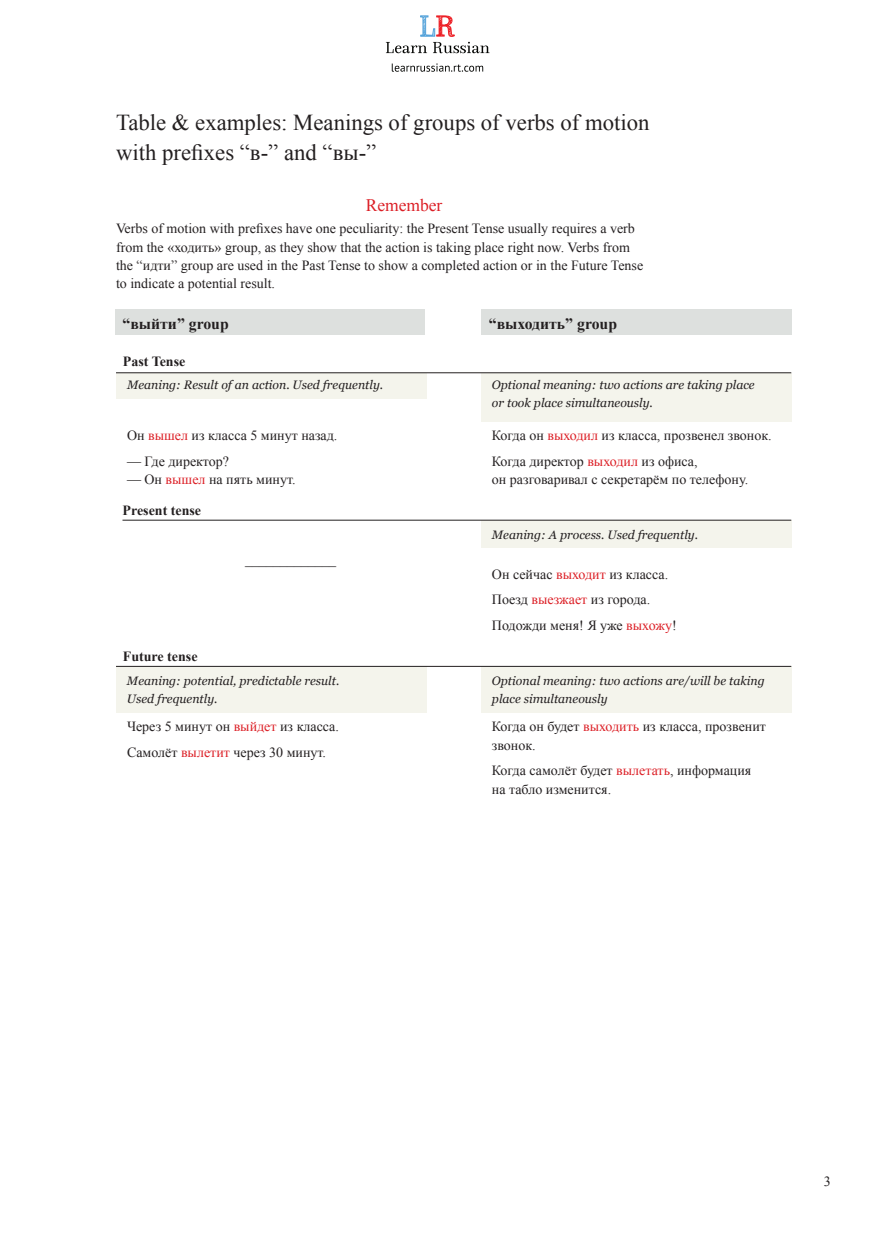
<style>
.page{position:relative;width:875px;height:1236px;background:#fff}
.page>*{position:absolute;margin:0;border:0;box-sizing:border-box;transform-origin:0 0}
.t1{font:22.75px/29.8px "Times New Roman";color:#231f20}
.t2{font:17.5px "Times New Roman";color:#dc1f26}
.t3{font:700 15.75px "Times New Roman";color:#231f20}
.t4{font:14px/18.4px "Times New Roman";color:#231f20}
.t5{font:700 14px "Times New Roman";color:#231f20}
.t6{font:italic 12.25px/18.4px "Georgia";color:#231f20}
.s1{color:#dc1f26}
</style>
<div class="page">
<svg style="left:386px;top:16px;width:103px;height:37px"></svg>
<svg style="left:392px;top:63px;width:91px;height:9px"></svg>
<div style="left:116px;top:373px;width:310px;height:25px;background:#f4f4ec"></div>
<div style="left:116px;top:666px;width:310px;height:46px;background:#f4f4ec"></div>
<div style="left:481px;top:373px;width:310px;height:48px;background:#f4f4ec"></div>
<div style="left:481px;top:520px;width:310px;height:28px;background:#f4f4ec"></div>
<div style="left:481px;top:666px;width:310px;height:46px;background:#f4f4ec"></div>
<div style="left:116px;top:310px;width:309px;height:25px;background:#dde0de"></div>
<div style="left:481px;top:310px;width:310px;height:25px;background:#dde0de"></div>
<hr style="left:116px;top:372px;width:675px;height:1px;background:#231f20">
<hr style="left:116px;top:666px;width:675px;height:1px;background:#231f20">
<hr style="left:122px;top:520px;width:669px;height:1px;background:#231f20">
<h1 class="t1" style="left:116px;top:107px;width:535px">Table &amp; examples: Meanings of groups of verbs of motion with prefixes “в-” and “вы-”</h1>
<p class="t2" style="left:366px;top:194px;width:78px">Remember</p>
<p class="t4" style="left:116px;top:219px;width:529px">Verbs of motion with prefixes have one peculiarity: the Present Tense usually requires a verb from the «ходить» group, as they show that the action is taking place right now. Verbs from the “идти” group are used in the Past Tense to show a completed action or in the Future Tense to indicate a potential result.</p>
<p class="t3" style="left:122px;top:312px;width:108px">“выйти” group</p>
<p class="t3" style="left:489px;top:312px;width:130px">“выходить” group</p>
<p class="t5" style="left:123px;top:352px;width:64px">Past Tense</p>
<p class="t6" style="left:127px;top:375px;width:258px">Meaning: Result of an action. Used frequently.</p>
<p class="t4" style="left:127px;top:426px;width:212px">Он <span class="s1">вышел</span> из класса 5 минут назад.</p>
<p class="t4" style="left:127px;top:452px;width:103px">— Где директор?</p>
<p class="t4" style="left:127px;top:470px;width:170px">— Он <span class="s1">вышел</span> на пять минут.</p>
<p class="t5" style="left:122px;top:501px;width:80px">Present tense</p>
<p class="t5" style="left:123px;top:646px;width:76px">Future tense</p>
<p class="t4" style="left:245px;top:550px;width:92px">_____________</p>
<p class="t6" style="left:127px;top:671px;width:214px">Meaning: potential, predictable result.<br>Used frequently.</p>
<p class="t4" style="left:127px;top:714px;width:213px;line-height:25.4px">Через 5 минут он <span class="s1">выйдет</span> из класса.<br>Самолёт <span class="s1">вылетит</span> через 30 минут.</p>
<p class="t6" style="left:492px;top:375px;width:264px">Optional meaning: two actions are taking place or took place simultaneously.</p>
<p class="t4" style="left:492px;top:423px;width:281px;line-height:25.4px">Когда он <span class="s1">выходил</span> из класса, прозвенел звонок.<br>Когда директор <span class="s1">выходил</span> из офиса,</p>
<p class="t4" style="left:492px;top:470px;width:258px">он разговаривал с секретарём по телефону.</p>
<p class="t6" style="left:492px;top:525px;width:208px">Meaning: A process. Used frequently.</p>
<p class="t4" style="left:492px;top:561px;width:186px;line-height:25.4px">Он сейчас <span class="s1">выходит</span> из класса.<br>Поезд <span class="s1">выезжает</span> из города.<br>Подожди меня! Я уже <span class="s1">выхожу</span>!</p>
<p class="t6" style="left:492px;top:671px;width:274px">Optional meaning: two actions are/will be taking place simultaneously</p>
<p class="t4" style="left:492px;top:717px;width:276px">Когда он будет <span class="s1">выходить</span> из класса, прозвенит звонок.</p>
<p class="t4" style="left:492px;top:761px;width:261px">Когда самолёт будет <span class="s1">вылетать</span>, информация на табло изменится.</p>
<p class="t4" style="left:824px;top:1172px;width:8px">3</p>
</div>
